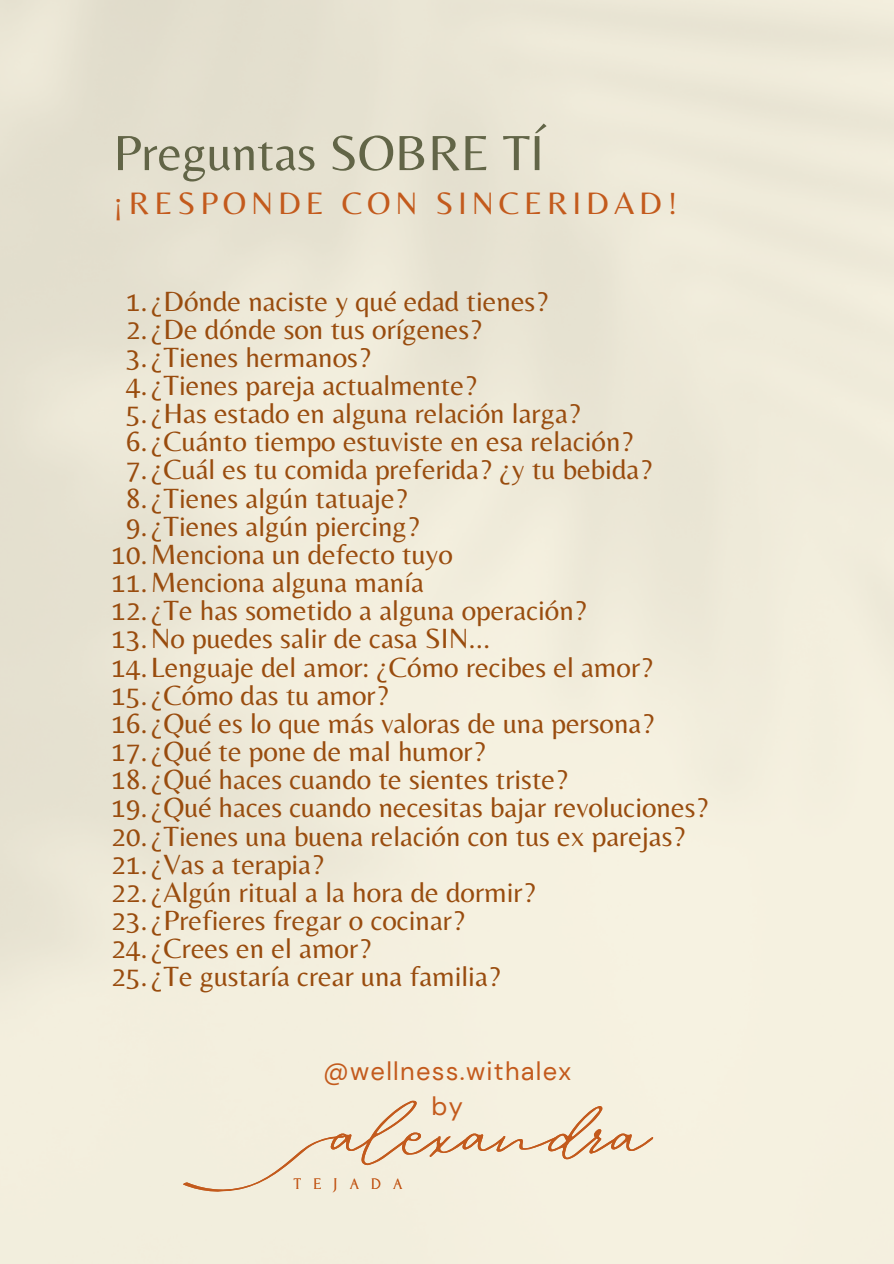
<style>
.page{position:relative;width:894px;height:1264px;background:#fff}
.page>*{position:absolute;margin:0;border:0;box-sizing:border-box;transform-origin:0 0}
.t1{font:160.2px "Warm Script";color:#c35a1c}
.t2{font:51.3px "Belleza";color:#626547}
.t3{font:32.4px "Belleza";letter-spacing:.15em;color:#c35a1c}
.t4{font:28.95px "Belleza";color:#994c0e}
.t5{font:25.5px/35px "DM Sans";letter-spacing:.05em;color:#c35a1c;text-align:center}
.t6{font:15.9px "Forum";color:#c35a1c}
</style>
<div class="page">
<div style="left:180px;top:1135px;width:169px;height:59px;background:#f2eedd"></div>
<h2 class="t2" style="left:113px;top:122px;width:432px">Preguntas SOBRE TÍ</h2>
<p class="t3" style="left:113px;top:183px;width:565px">¡RESPONDE CON SINCERIDAD!</p>
<p class="t4" style="left:126px;top:284px;width:423px">1.¿Dónde naciste y qué edad tienes?</p>
<p class="t4" style="left:126px;top:312px;width:357px">2.¿De dónde son tus orígenes?</p>
<p class="t4" style="left:126px;top:340px;width:246px">3.¿Tienes hermanos?</p>
<p class="t4" style="left:126px;top:368px;width:352px">4.¿Tienes pareja actualmente?</p>
<p class="t4" style="left:126px;top:396px;width:456px">5.¿Has estado en alguna relación larga?</p>
<p class="t4" style="left:126px;top:424px;width:508px">6.¿Cuánto tiempo estuviste en esa relación?</p>
<p class="t4" style="left:126px;top:452px;width:527px">7.¿Cuál es tu comida preferida? ¿y tu bebida?</p>
<p class="t4" style="left:126px;top:481px;width:283px">8.¿Tienes algún tatuaje?</p>
<p class="t4" style="left:126px;top:509px;width:295px">9.¿Tienes algún piercing?</p>
<p class="t4" style="left:111px;top:537px;width:343px">10.Menciona un defecto tuyo</p>
<p class="t4" style="left:111px;top:565px;width:314px">11.Menciona alguna manía</p>
<p class="t4" style="left:111px;top:593px;width:476px">12.¿Te has sometido a alguna operación?</p>
<p class="t4" style="left:111px;top:621px;width:380px">13.No puedes salir de casa SIN...</p>
<p class="t4" style="left:111px;top:649px;width:543px">14.Lenguaje del amor: ¿Cómo recibes el amor?</p>
<p class="t4" style="left:111px;top:678px;width:278px">15.¿Cómo das tu amor?</p>
<p class="t4" style="left:111px;top:706px;width:544px">16.¿Qué es lo que más valoras de una persona?</p>
<p class="t4" style="left:111px;top:734px;width:375px">17.¿Qué te pone de mal humor?</p>
<p class="t4" style="left:111px;top:762px;width:458px">18.¿Qué haces cuando te sientes triste?</p>
<p class="t4" style="left:111px;top:790px;width:598px">19.¿Qué haces cuando necesitas bajar revoluciones?</p>
<p class="t4" style="left:111px;top:818px;width:575px">20.¿Tienes una buena relación con tus ex parejas?</p>
<p class="t4" style="left:111px;top:846px;width:214px">21.¿Vas a terapia?</p>
<p class="t4" style="left:111px;top:875px;width:425px">22.¿Algún ritual a la hora de dormir?</p>
<p class="t4" style="left:111px;top:903px;width:355px">23.¿Prefieres fregar o cocinar?</p>
<p class="t4" style="left:111px;top:931px;width:261px">24.¿Crees en el amor?</p>
<p class="t4" style="left:111px;top:959px;width:390px">25.¿Te gustaría crear una familia?</p>
<p class="t5" style="left:323px;top:1054px;width:249px">@wellness.withalex by</p>
<h1 class="t1" style="left:331px;top:1012px;width:316px">alexandra</h1>
<p class="t6" style="left:333px;top:1175px;width:27px">J A</p>
<p class="t6" style="left:371px;top:1175px;width:33px">D A</p>
<p class="t6" style="left:294px;top:1175px;width:29px">T E</p>
</div>
